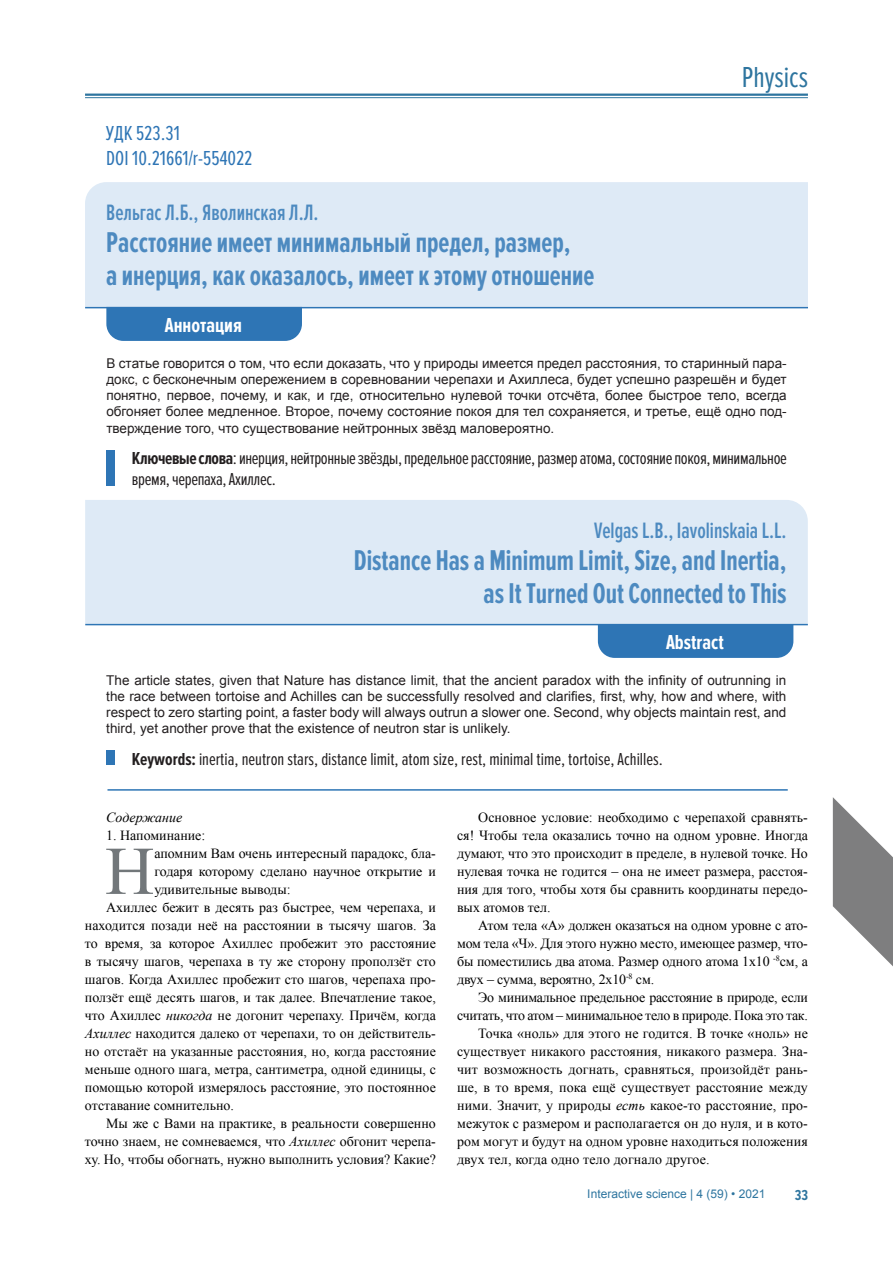
<style>
.page{position:relative;width:893px;height:1263px;background:#fff}
.page>*{position:absolute;margin:0;border:0;box-sizing:border-box;transform-origin:0 0}
.t1{font:68.25px "Times New Roman";color:#72777a}
.t2{font:30px "Proxima Nova Ex Cn";color:#2e759f}
.t3{font:700 29.7px/32.4px "Proxima Nova Ex Cn";color:#4d8ac0;scale:.91 1}
.t4{font:600 23.1px "Proxima Nova Ex Cn";color:#4d8ac0;scale:.91 1}
.t5{font:21px "Proxima Nova Ex Cn";color:#2e75b5}
.t6{font:700 21px "Proxima Nova Ex Cn";color:#fff}
.t7{font:18px/21.6px "Proxima Nova Ex Cn";letter-spacing:-.02em;color:#231f20}
.t8{font:18px "Proxima Nova Ex Cn";color:#231f20}
.t9{font:700 15px "Proxima Nova Ex Cn";color:#2e759f}
.t10{font:13.95px/18px "Times New Roman";color:#000;text-align:justify}
.t11{font:13.95px/18px "Times New Roman";letter-spacing:-.02em;color:#000;text-align:right}
.t12{font:italic 13.95px "Times New Roman";color:#000}
.t13{font:13.5px/16.2px "Arial";color:#231f20;text-align:justify}
.t14{font:12px "Arial";color:#2e759f}
.s1{font-weight:700}
.s2{font-style:italic}
</style>
<div class="page">
<hr style="left:85px;top:94px;width:723px;height:2px;background:#2e759f">
<hr style="left:85px;top:97px;width:723px;height:1px;background:#2e759f">
<svg style="left:833px;top:797px;width:60px;height:169px"></svg>
<div style="left:85px;top:182px;width:723px;height:125px;background:#deeaf6"></div>
<hr style="left:85px;top:307px;width:723px;height:1px;background:#2e75b5">
<div style="left:106px;top:308px;width:196px;height:33px;background:#2e75b5"></div>
<div style="left:85px;top:500px;width:723px;height:124px;background:#deeaf6"></div>
<hr style="left:85px;top:624px;width:723px;height:1px;background:#2e75b5">
<div style="left:598px;top:625px;width:195px;height:33px;background:#2e75b5"></div>
<div style="left:106px;top:450px;width:9px;height:35px;background:#2e75b5"></div>
<div style="left:106px;top:750px;width:8px;height:15px;background:#2e75b5"></div>
<hr style="left:107px;top:789px;width:681px;height:2px;background:#2e75b5">
<h2 class="t2" style="left:742px;top:61px;width:68px">Physics</h2>
<p class="t5" style="left:106px;top:121px;width:75px">УДК 523.31</p>
<p class="t5" style="left:106px;top:146px;width:148px">DOI 10.21661/r-554022</p>
<p class="t4" style="left:106px;top:199px;width:235px">Вельгас Л.Б., Яволинская Л.Л.</p>
<p class="t3" style="left:106px;top:227px;width:538px">Расстояние имеет минимальный предел, размер,<br>а инерция, как оказалось, имеет к этому отношение</p>
<p class="t6" style="left:165px;top:313px;width:79px">Аннотация</p>
<p class="t13" style="left:106px;top:355px;width:682px">В статье говорится о том, что если доказать, что у природы имеется предел расстояния, то старинный пара&shy;докс, с бесконечным опережением в соревновании черепахи и Ахиллеса, будет успешно разрешён и будет понятно, первое, почему, и как, и где, относительно нулевой точки отсчёта, более быстрое тело, всегда обгоняет более медленное. Второе, почему состояние покоя для тел сохраняется, и третье, ещё одно под&shy;тверждение того, что существование нейтронных звёзд маловероятно.</p>
<p class="t7" style="left:132px;top:447px;width:657px"><span class="s1">Ключевые слова</span>: инерция, нейтронные звёзды, предельное расстояние, размер атома, состояние покоя, минимальное время, черепаха, Ахиллес.</p>
<p class="t4" style="left:594px;top:517px;width:213px">Velgas L.B., Iavolinskaia L.L.</p>
<p class="t3" style="left:354px;top:545px;width:477px;text-align:right">Distance Has a Minimum Limit, Size, and Inertia, as It Turned Out Connected to This</p>
<p class="t6" style="left:666px;top:631px;width:59px">Abstract</p>
<p class="t13" style="left:106px;top:672px;width:682px">The article states, given that Nature has distance limit, that the ancient paradox with the infinity of outrunning in the race between tortoise and Achilles can be successfully resolved and clarifies, first, why, how and where, with respect to zero starting point, a faster body will always outrun a slower one. Second, why objects maintain rest, and third, yet another prove that the existence of neutron star is unlikely.</p>
<p class="t8" style="left:132px;top:749px;width:533px"><span class="s1">Keywords:</span> inertia, neutron stars, distance limit, atom size, rest, minimal time, tortoise, Achilles.</p>
<p class="t12" style="left:106px;top:808px;width:78px">Содержание</p>
<p class="t10" style="left:106px;top:826px;width:101px">1. Напоминание:</p>
<p class="t1" style="left:105px;top:825px;width:51px">Н</p>
<p class="t10" style="left:154px;top:844px;width:283px">апомним Вам очень интересный парадокс, бла&shy;годаря которому сделано научное открытие и удивительные выводы:</p>
<p class="t10" style="left:85px;top:898px;width:352px;text-indent:21px">Ахиллес бежит в десять раз быстрее, чем черепаха, и находится позади неё на расстоянии в тысячу шагов. За то время, за которое Ахиллес пробежит это расстояние в тысячу шагов, черепаха в ту же сторону проползёт сто шагов. Когда Ахиллес пробежит сто шагов, черепаха про&shy;ползёт ещё десять шагов, и так далее. Впечатление такое, что Ахиллес <span class="s2">никогда</span> не догонит черепаху. Причём, когда <span class="s2">Ахиллес</span> находится далеко от черепахи, то он действитель&shy;но отстаёт на указанные расстояния, но, когда расстояние меньше одного шага, метра, сантиметра, одной единицы, с помощью которой измерялось расстояние, это постоянное отставание сомнительно.</p>
<p class="t10" style="left:85px;top:1114px;width:352px;text-indent:21px">Мы же с Вами на практике, в реальности совершенно точно знаем, не сомневаемся, что <span class="s2">Ахиллес</span> обгонит черепа&shy;ху. Но, чтобы обогнать, нужно выполнить условия? Какие?</p>
<p class="t10" style="left:457px;top:808px;width:352px;text-indent:21px">Основное условие: необходимо с черепахой сравнять&shy;ся! Чтобы тела оказались точно на одном уровне. Иногда думают, что это происходит в пределе, в нулевой точке. Но нулевая точка не годится – она не имеет размера, расстоя&shy;ния для того, чтобы хотя бы сравнить координаты передо&shy;вых атомов тел.</p>
<p class="t10" style="left:457px;top:916px;width:352px;text-indent:21px">Атом тела «А» должен оказаться на одном уровне с ато&shy;мом тела «Ч». Для этого нужно место, имеющее размер, что&shy;бы поместились два атома. Размер одного атома 1х10 <sup>-8</sup>см, а двух – сумма, вероятно, 2х10<sup>-8</sup> см.</p>
<p class="t11" style="left:457px;top:988px;width:352px">Эо минимальное предельное расстояние в природе, если считать, что атом – минимальное тело в природе. Пока это так.</p>
<p class="t10" style="left:457px;top:1024px;width:352px;text-indent:21px">Точка «ноль» для этого не годится. В точке «ноль» не существует никакого расстояния, никакого размера. Зна&shy;чит возможность догнать, сравняться, произойдёт рань&shy;ше, в то время, пока ещё существует расстояние между ними. Значит, у природы <span class="s2">есть</span> какое-то расстояние, про&shy;межуток с размером и располагается он до нуля, и в кото&shy;ром могут и будут на одном уровне находиться положения двух тел, когда одно тело догнало другое.</p>
<p class="t14" style="left:587px;top:1186px;width:180px">Interactive science | 4 (59) • 2021</p>
<p class="t9" style="left:795px;top:1186px;width:15px">33</p>
</div>
